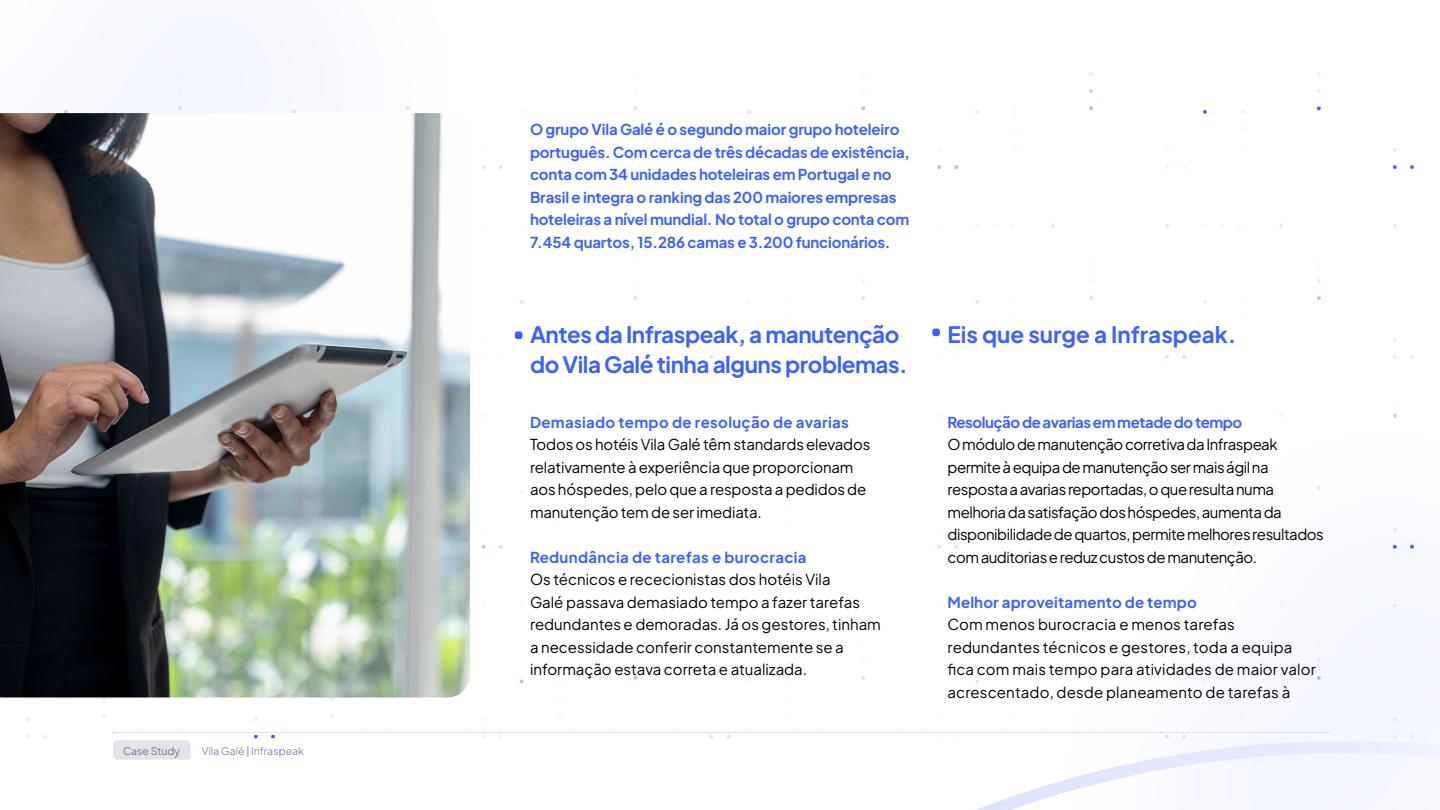
<style>
.page{position:relative;width:1440px;height:810px;background:#fff}
.page>*{position:absolute;margin:0;border:0;box-sizing:border-box;transform-origin:0 0}
.t1{font:700 22.5px/30px "Plus Jakarta Sans";letter-spacing:-.02em;color:#3d61ff}
.t2{font:700 22.5px "Plus Jakarta Sans";color:#3d61ff}
.t3{font:15px/22.5px "Plus Jakarta Sans";letter-spacing:-.01em;color:#000}
.t4{font:700 15px/22.5px "Plus Jakarta Sans";letter-spacing:-.01em;color:#3d61ff}
.t5{font:15px/22.5px "Plus Jakarta Sans";letter-spacing:-.03em;color:#000}
.t6{font:15px/22.5px "Plus Jakarta Sans";letter-spacing:.01em;color:#000}
.t7{font:700 15px "Plus Jakarta Sans";letter-spacing:.02em;color:#3d61ff}
.t8{font:700 15px "Plus Jakarta Sans";letter-spacing:-.03em;color:#3d61ff}
.t9{font:700 15px "Plus Jakarta Sans";letter-spacing:.01em;color:#3d61ff}
.t10{font:300 10.5px "Plus Jakarta Sans";color:#6c7694}
.t11{font:10.5px "Plus Jakarta Sans";color:#6c7694}
</style>
<div class="page">
<img style="left:26px;top:1px;width:1414px;height:809px">
<svg style="left:113px;top:732px;width:1215px;height:1px"></svg>
<div style="left:515px;top:331px;width:8px;height:8px;background:#3d61ff;border-radius:50%"></div>
<div style="left:932px;top:328px;width:8px;height:8px;background:#3d61ff;border-radius:50%"></div>
<img style="left:0;top:113px;width:470px;height:585px">
<div style="left:113px;top:740px;width:77px;height:20px;background:#e2e4ea;border-radius:4px"></div>
<p class="t11" style="left:123px;top:742px;width:59px">Case Study</p>
<p class="t10" style="left:202px;top:742px;width:104px">Vila Galé | Infraspeak</p>
<p class="t4" style="left:530px;top:117px;width:381px">O grupo Vila Galé é o segundo maior grupo hoteleiro português. Com cerca de três décadas de existência, conta com 34 unidades hoteleiras em Portugal e no Brasil e integra o ranking das 200 maiores empresas hoteleiras a nível mundial. No total o grupo conta com 7.454 quartos, 15.286 camas e 3.200 funcionários.</p>
<h1 class="t1" style="left:530px;top:317px;width:379px">Antes da Infraspeak, a manutenção do Vila Galé tinha alguns problemas.</h1>
<h1 class="t2" style="left:947px;top:316px;width:290px">Eis que surge a Infraspeak.</h1>
<p class="t8" style="left:948px;top:410px;width:296px">Resolução de avarias em metade do tempo</p>
<p class="t5" style="left:948px;top:432px;width:378px">O módulo de manutenção corretiva da Infraspeak permite à equipa de manutenção ser mais ágil na resposta a avarias reportadas, o que resulta numa melhoria da satisfação dos hóspedes, aumenta da disponibilidade de quartos, permite melhores resultados com auditorias e reduz custos de manutenção.</p>
<p class="t9" style="left:948px;top:590px;width:251px">Melhor aproveitamento de tempo</p>
<p class="t6" style="left:948px;top:612px;width:370px">Com menos burocracia e menos tarefas redundantes técnicos e gestores, toda a equipa fica com mais tempo para atividades de maior valor acrescentado, desde planeamento de tarefas à</p>
<p class="t7" style="left:530px;top:410px;width:320px">Demasiado tempo de resolução de avarias</p>
<p class="t3" style="left:530px;top:432px;width:342px">Todos os hotéis Vila Galé têm standards elevados relativamente à experiência que proporcionam aos hóspedes, pelo que a resposta a pedidos de manutenção tem de ser imediata.</p>
<p class="t7" style="left:530px;top:545px;width:278px">Redundância de tarefas e burocracia</p>
<p class="t3" style="left:530px;top:567px;width:352px">Os técnicos e rececionistas dos hotéis Vila<br>Galé passava demasiado tempo a fazer tarefas redundantes e demoradas. Já os gestores, tinham a necessidade conferir constantemente se a informação estava correta e atualizada.</p>
</div>
